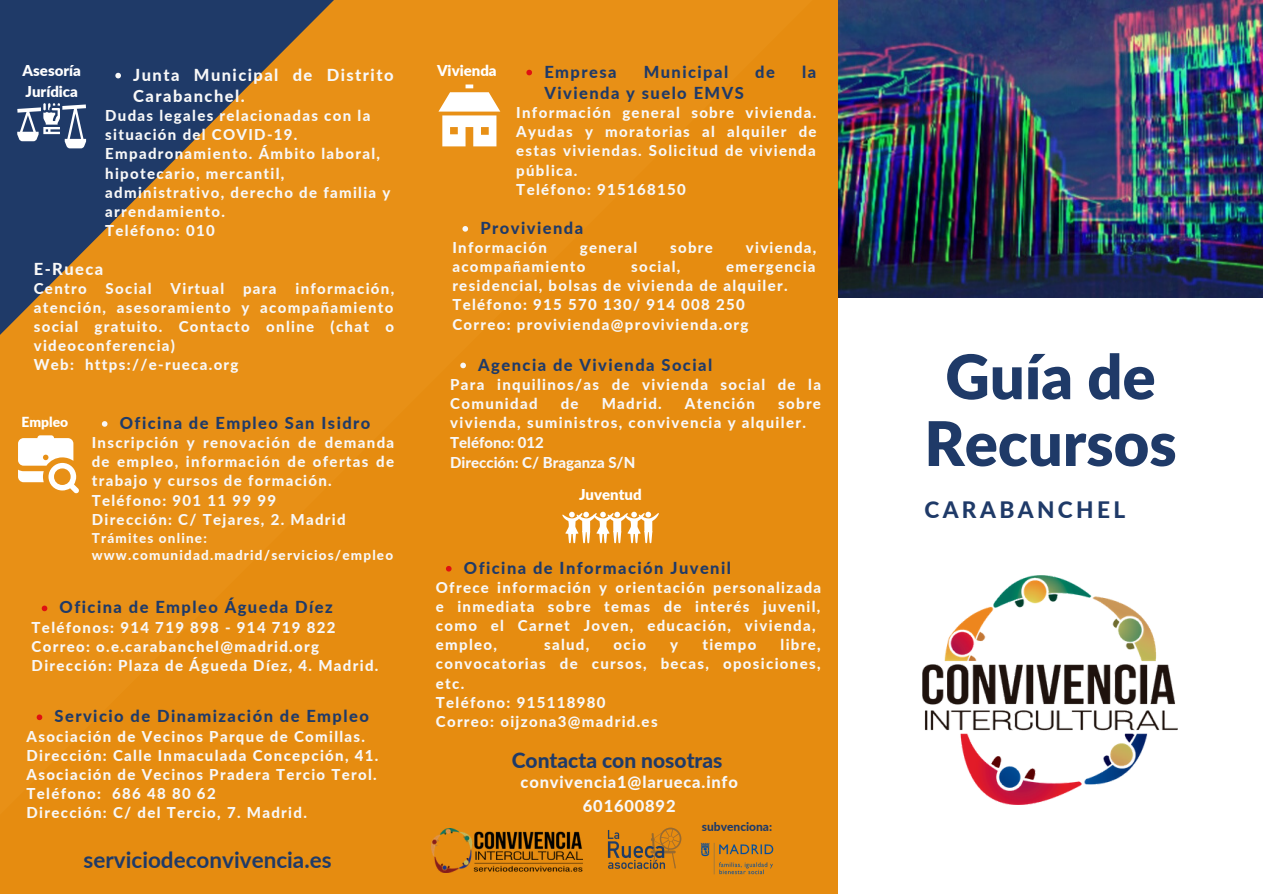
<style>
.page{position:relative;width:1263px;height:894px;background:#fff}
.page>*{position:absolute;margin:0;border:0;box-sizing:border-box;transform-origin:0 0}
.t1{font:900 61.5px/66.8px "Lato";color:#1f3a68;text-align:center}
.t2{font:800 22.65px "Lato";letter-spacing:.15em;color:#1f3a68}
.t3{font:700 22.5px "Lato";color:#1f3a68}
.t4{font:800 21px "Lato";color:#1f3a68}
.t5{font:800 16.5px "Lato";letter-spacing:.09em;color:#1f3a68}
.t6{font:800 16.5px/21.3px "Lato";letter-spacing:.09em;color:#f8f8f8}
.t7{font:800 16.5px/23.5px "Lato";letter-spacing:.05em;color:#f8f8f8;text-align:center}
.t8{font:800 15px/19px "Lato";letter-spacing:.09em;color:#f8f8f8}
.t9{font:900 15px/21px "Lato";color:#fff}
.t10{font:900 13.8px "Lato";color:#fff}
.t11{font:800 13.5px/16.8px "Lato";letter-spacing:.09em;color:#f8f8f8}
.t12{font:800 12px "Lato";color:#1f3a68}
</style>
<div class="page">
<div style="left:0;top:0;width:1263px;height:893px;background:#e68c10"></div>
<svg style="left:0;top:0;width:334px;height:335px"></svg>
<div style="left:838px;top:0;width:424px;height:893px;background:#fff"></div>
<img style="left:838px;top:0;width:424px;height:297px">
<svg style="left:17px;top:103px;width:69px;height:45px"></svg>
<img style="left:700px;top:842px;width:74px;height:33px">
<img style="left:431px;top:828px;width:152px;height:43px">
<img style="left:607px;top:827px;width:75px;height:42px">
<svg style="left:460px;top:362px;width:6px;height:6px"></svg>
<img style="left:923px;top:575px;width:255px;height:229px">
<svg style="left:446px;top:566px;width:6px;height:5px"></svg>
<svg style="left:115px;top:73px;width:6px;height:5px"></svg>
<svg style="left:37px;top:714px;width:5px;height:6px"></svg>
<svg style="left:102px;top:421px;width:5px;height:5px"></svg>
<svg style="left:42px;top:605px;width:5px;height:6px"></svg>
<svg style="left:526px;top:70px;width:6px;height:5px"></svg>
<svg style="left:462px;top:226px;width:6px;height:5px"></svg>
<svg style="left:18px;top:435px;width:61px;height:58px"></svg>
<svg style="left:438px;top:84px;width:62px;height:62px"></svg>
<svg style="left:562px;top:511px;width:97px;height:32px"></svg>
<p class="t9" style="left:23px;top:60px;width:60px">Asesoría<br>Jurídica</p>
<p class="t6" style="left:133px;top:64px;width:262px">Junta Municipal de Distrito<br>Carabanchel.</p>
<p class="t8" style="left:105px;top:106px;width:287px">Dudas legales relacionadas con la situación del COVID-19.<br>Empadronamiento. Ámbito laboral, hipotecario, mercantil, administrativo, derecho de familia y arrendamiento.<br>Teléfono: 010</p>
<p class="t6" style="left:34px;top:257px;width:71px">E-Rueca</p>
<p class="t8" style="left:34px;top:278px;width:54px">Centro</p>
<p class="t8" style="left:106px;top:278px;width:48px">Social</p>
<p class="t8" style="left:171px;top:278px;width:55px">Virtual</p>
<p class="t8" style="left:243px;top:278px;width:35px">para</p>
<p class="t8" style="left:34px;top:278px;width:362px;text-indent:262px">información, atención, asesoramiento y acompañamiento social gratuito. Contacto online (chat o videoconferencia)<br>Web: https://e-rueca.org</p>
<p class="t10" style="left:22px;top:413px;width:48px">Empleo</p>
<p class="t5" style="left:120px;top:412px;width:252px">Oficina de Empleo San Isidro</p>
<p class="t8" style="left:92px;top:432px;width:304px">Inscripción y renovación de demanda de empleo, información de ofertas de trabajo y cursos de formación.<br>Teléfono: 901 11 99 99<br>Dirección: C/ Tejares, 2. Madrid</p>
<p class="t11" style="left:92px;top:529px;width:303px">Trámites online: www.comunidad.madrid/servicios/empleo</p>
<p class="t5" style="left:60px;top:597px;width:275px">Oficina de Empleo Águeda Díez</p>
<p class="t8" style="left:32px;top:617px;width:348px">Teléfonos: 914 719 898 - 914 719 822<br>Correo: o.e.carabanchel@madrid.org<br>Dirección: Plaza de Águeda Díez, 4. Madrid.</p>
<p class="t5" style="left:55px;top:705px;width:316px">Servicio de Dinamización de Empleo</p>
<p class="t8" style="left:27px;top:726px;width:353px">Asociación de Vecinos Parque de Comillas.<br>Dirección: Calle Inmaculada Concepción, 41.<br>Asociación de Vecinos Pradera Tercio Terol.<br>Teléfono: 686 48 80 62<br>Dirección: C/ del Tercio, 7. Madrid.</p>
<h3 class="t3" style="left:84px;top:845px;width:249px">serviciodeconvivencia.es</h3>
<p class="t9" style="left:437px;top:60px;width:61px">Vivienda</p>
<p class="t5" style="left:544px;top:61px;width:74px">Empresa</p>
<p class="t5" style="left:644px;top:61px;width:86px">Municipal</p>
<p class="t5" style="left:755px;top:61px;width:21px">de</p>
<p class="t5" style="left:802px;top:61px;width:16px">la</p>
<p class="t5" style="left:544px;top:83px;width:201px">Vivienda y suelo EMVS</p>
<p class="t8" style="left:516px;top:103px;width:302px">Información general sobre vivienda.<br>Ayudas y moratorias al alquiler de estas viviendas. Solicitud de vivienda pública.<br>Teléfono: 915168150</p>
<p class="t5" style="left:480px;top:217px;width:104px">Provivienda</p>
<p class="t8" style="left:452px;top:238px;width:96px">Información</p>
<p class="t8" style="left:580px;top:238px;width:59px">general</p>
<p class="t8" style="left:670px;top:238px;width:44px">sobre</p>
<p class="t8" style="left:746px;top:238px;width:72px">vivienda,</p>
<p class="t8" style="left:452px;top:257px;width:135px">acompañamiento</p>
<p class="t8" style="left:631px;top:257px;width:51px">social,</p>
<p class="t8" style="left:452px;top:257px;width:365px;text-indent:274px">emergencia residencial, bolsas de vivienda de alquiler.<br>Teléfono: 915 570 130/ 914 008 250<br>Correo: provivienda@provivienda.org</p>
<p class="t5" style="left:478px;top:354px;width:235px">Agencia de Vivienda Social</p>
<p class="t8" style="left:450px;top:374px;width:372px">Para inquilinos/as de vivienda social de la<br>Comunidad</p>
<p class="t8" style="left:450px;top:393px;width:372px;line-height:19.8px;text-indent:328px">sobre vivienda, suministros, convivencia y alquiler.<br>Teléfono: 012<br>Dirección: C/ Braganza S/N</p>
<p class="t8" style="left:561px;top:393px;width:19px">de</p>
<p class="t8" style="left:602px;top:393px;width:62px">Madrid.</p>
<p class="t8" style="left:685px;top:393px;width:72px">Atención</p>
<p class="t9" style="left:579px;top:484px;width:64px">Juventud</p>
<p class="t5" style="left:464px;top:557px;width:269px">Oficina de Información Juvenil</p>
<p class="t8" style="left:436px;top:577px;width:387px">Ofrece información y orientación personalizada e inmediata sobre temas de interés juvenil, como el Carnet Joven, educación, vivienda, empleo,</p>
<p class="t8" style="left:436px;top:634px;width:386px;text-indent:345px">libre, convocatorias de cursos, becas, oposiciones, etc.<br>Teléfono: 915118980<br>Correo: oijzona3@madrid.es</p>
<p class="t8" style="left:544px;top:634px;width:47px">salud,</p>
<p class="t8" style="left:614px;top:634px;width:34px">ocio</p>
<p class="t8" style="left:670px;top:634px;width:9px">y</p>
<p class="t8" style="left:702px;top:634px;width:56px">tiempo</p>
<h3 class="t4" style="left:512px;top:747px;width:212px">Contacta con nosotras</h3>
<p class="t7" style="left:521px;top:770px;width:219px">convivencia1@larueca.info<br>601600892</p>
<p class="t12" style="left:702px;top:818px;width:72px">subvenciona:</p>
<h1 class="t1" style="left:924px;top:342px;width:254px">Guía de<br>Recursos</h1>
<h2 class="t2" style="left:924px;top:495px;width:202px">CARABANCHEL</h2>
</div>
